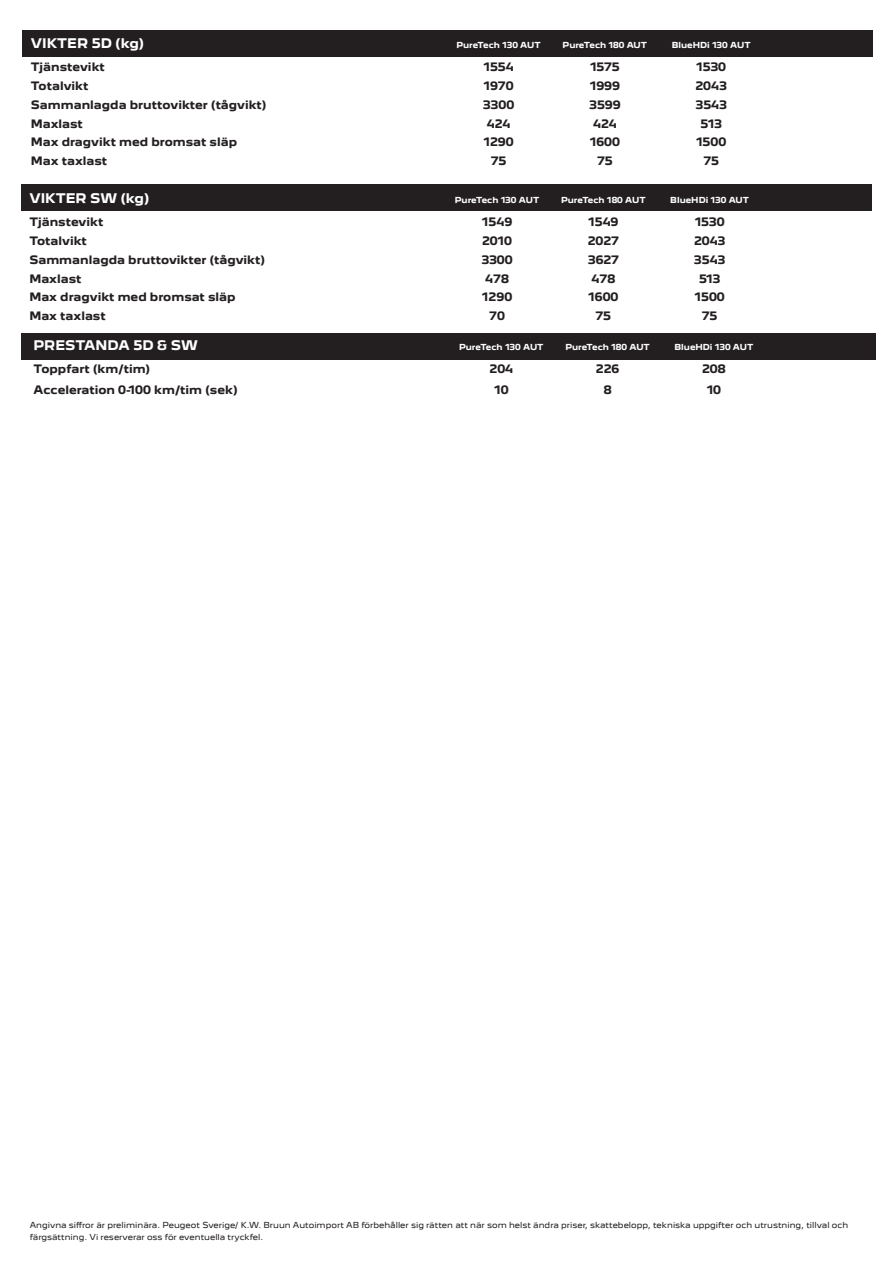
<style>
.page{position:relative;width:893px;height:1263px;background:#fff}
.page>*{position:absolute;margin:0;border:0;box-sizing:border-box;transform-origin:0 0}
.t1{font:700 12px "Peugeot New";color:#fff}
.t2{font:700 10.5px "Peugeot New";color:#231f20}
.t3{font:7.5px/12px "Peugeot New";color:#231f20}
.t4{font:700 7.5px "Peugeot New";color:#fff}
</style>
<div class="page">
<div style="left:21px;top:184px;width:851px;height:27px;background:#231f20"></div>
<div style="left:21px;top:333px;width:855px;height:26px;background:#231f20"></div>
<div style="left:22px;top:30px;width:851px;height:26px;background:#231f20"></div>
<p class="t1" style="left:31px;top:36px;width:115px">VIKTER 5D (kg)</p>
<p class="t4" style="left:456px;top:40px;width:86px">PureTech 130 AUT</p>
<p class="t4" style="left:563px;top:40px;width:86px">PureTech 180 AUT</p>
<p class="t4" style="left:672px;top:40px;width:80px">BlueHDi 130 AUT</p>
<p class="t2" style="left:31px;top:60px;width:76px">Tjänstevikt</p>
<p class="t2" style="left:483px;top:60px;width:32px">1554</p>
<p class="t2" style="left:590px;top:60px;width:31px">1575</p>
<p class="t2" style="left:696px;top:60px;width:31px">1530</p>
<p class="t2" style="left:31px;top:79px;width:59px">Totalvikt</p>
<p class="t2" style="left:484px;top:79px;width:32px">1970</p>
<p class="t2" style="left:590px;top:79px;width:32px">1999</p>
<p class="t2" style="left:695px;top:79px;width:33px">2043</p>
<p class="t2" style="left:31px;top:98px;width:237px">Sammanlagda bruttovikter (tågvikt)</p>
<p class="t2" style="left:483px;top:98px;width:33px">3300</p>
<p class="t2" style="left:589px;top:98px;width:33px">3599</p>
<p class="t2" style="left:695px;top:98px;width:33px">3543</p>
<p class="t2" style="left:31px;top:116px;width:54px">Maxlast</p>
<p class="t2" style="left:487px;top:116px;width:25px">424</p>
<p class="t2" style="left:593px;top:116px;width:25px">424</p>
<p class="t2" style="left:700px;top:116px;width:23px">513</p>
<p class="t2" style="left:31px;top:135px;width:208px">Max dragvikt med bromsat släp</p>
<p class="t2" style="left:483px;top:135px;width:32px">1290</p>
<p class="t2" style="left:590px;top:135px;width:32px">1600</p>
<p class="t2" style="left:696px;top:135px;width:32px">1500</p>
<p class="t2" style="left:31px;top:154px;width:78px">Max taxlast</p>
<p class="t2" style="left:491px;top:154px;width:17px">75</p>
<p class="t2" style="left:597px;top:154px;width:17px">75</p>
<p class="t2" style="left:703px;top:154px;width:17px">75</p>
<p class="t1" style="left:29px;top:191px;width:121px">VIKTER SW (kg)</p>
<p class="t4" style="left:455px;top:195px;width:86px">PureTech 130 AUT</p>
<p class="t4" style="left:561px;top:195px;width:86px">PureTech 180 AUT</p>
<p class="t4" style="left:670px;top:195px;width:80px">BlueHDi 130 AUT</p>
<p class="t2" style="left:29px;top:215px;width:76px">Tjänstevikt</p>
<p class="t2" style="left:482px;top:215px;width:32px">1549</p>
<p class="t2" style="left:588px;top:215px;width:32px">1549</p>
<p class="t2" style="left:695px;top:215px;width:31px">1530</p>
<p class="t2" style="left:29px;top:234px;width:59px">Totalvikt</p>
<p class="t2" style="left:482px;top:234px;width:31px">2010</p>
<p class="t2" style="left:588px;top:234px;width:33px">2027</p>
<p class="t2" style="left:694px;top:234px;width:33px">2043</p>
<p class="t2" style="left:29px;top:253px;width:237px">Sammanlagda bruttovikter (tågvikt)</p>
<p class="t2" style="left:481px;top:253px;width:33px">3300</p>
<p class="t2" style="left:588px;top:253px;width:33px">3627</p>
<p class="t2" style="left:694px;top:253px;width:33px">3543</p>
<p class="t2" style="left:29px;top:271px;width:54px">Maxlast</p>
<p class="t2" style="left:485px;top:271px;width:25px">478</p>
<p class="t2" style="left:592px;top:271px;width:25px">478</p>
<p class="t2" style="left:699px;top:271px;width:23px">513</p>
<p class="t2" style="left:29px;top:290px;width:208px">Max dragvikt med bromsat släp</p>
<p class="t2" style="left:482px;top:290px;width:32px">1290</p>
<p class="t2" style="left:588px;top:290px;width:32px">1600</p>
<p class="t2" style="left:695px;top:290px;width:32px">1500</p>
<p class="t2" style="left:29px;top:309px;width:78px">Max taxlast</p>
<p class="t2" style="left:489px;top:309px;width:17px">70</p>
<p class="t2" style="left:596px;top:309px;width:17px">75</p>
<p class="t2" style="left:702px;top:309px;width:17px">75</p>
<p class="t1" style="left:34px;top:337px;width:166px">PRESTANDA 5D &amp; SW</p>
<p class="t4" style="left:459px;top:342px;width:86px">PureTech 130 AUT</p>
<p class="t4" style="left:565px;top:342px;width:86px">PureTech 180 AUT</p>
<p class="t4" style="left:674px;top:342px;width:80px">BlueHDi 130 AUT</p>
<p class="t2" style="left:34px;top:362px;width:118px">Toppfart (km/tim)</p>
<p class="t2" style="left:490px;top:362px;width:25px">204</p>
<p class="t2" style="left:596px;top:362px;width:25px">226</p>
<p class="t2" style="left:702px;top:362px;width:25px">208</p>
<p class="t2" style="left:34px;top:383px;width:205px">Acceleration 0-100 km/tim (sek)</p>
<p class="t2" style="left:494px;top:383px;width:16px">10</p>
<p class="t2" style="left:604px;top:383px;width:9px">8</p>
<p class="t2" style="left:707px;top:383px;width:16px">10</p>
<p class="t3" style="left:30px;top:1219px;width:820px">Angivna siffror är preliminära. Peugeot Sverige/ K.W. Bruun Autoimport AB förbehåller sig rätten att när som helst ändra priser, skattebelopp, tekniska uppgifter och utrustning, tillval och färgsättning. Vi reserverar oss för eventuella tryckfel.</p>
</div>
